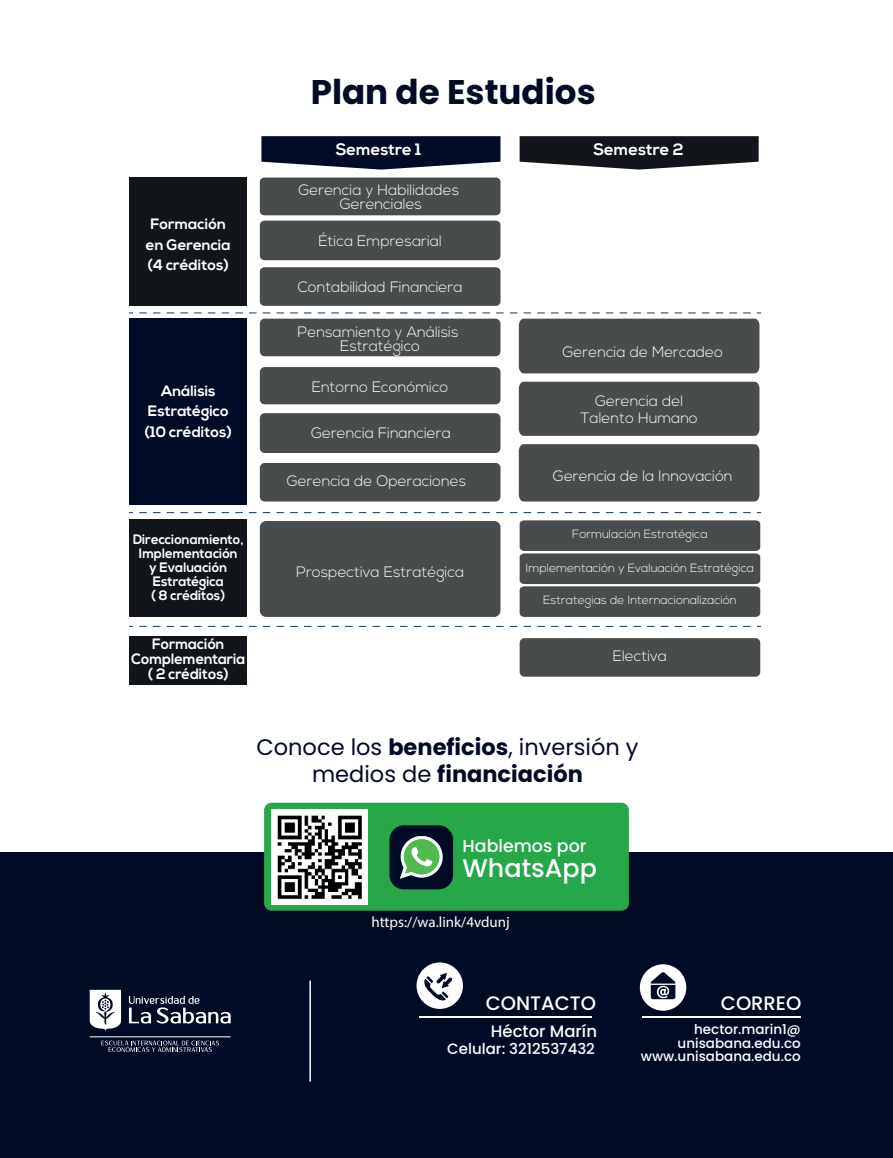
<style>
.page{position:relative;width:893px;height:1158px;background:#fff}
.page>*{position:absolute;margin:0;border:0;box-sizing:border-box;transform-origin:0 0}
.t1{font:700 34.2px "Poppins";color:#020b25}
.t2{font:500 25.35px "Poppins";color:#fff}
.t3{font:22.5px/27px "Poppins";color:#020b25;text-align:center}
.t4{font:500 19.5px "Poppins";color:#fff}
.t5{font:500 17.4px "Poppins";color:#fff}
.t6{font:500 16.5px "Poppins";color:#fff}
.t7{font:700 16.35px "Nexa";color:#fff}
.t8{font:300 15px/13.6px "Nexa";color:#fff;text-align:center}
.t9{font:700 15px/20.5px "Nexa";color:#fff;text-align:center}
.t10{font:700 15px/15px "Nexa";color:#fff;text-align:center;scale:.96 1}
.t11{font:15px "Myriad Pro";color:#fff}
.t12{font:500 15px "Poppins";color:#fff}
.t13{font:700 13.65px/14px "Nexa";color:#fff;text-align:center;scale:.96 1}
.t14{font:500 13.5px/13.5px "Poppins";color:#fff;text-align:right}
.t15{font:300 12px "Nexa";color:#fff}
.s1{font-weight:700}
</style>
<div class="page">
<div style="left:260px;top:521px;width:240px;height:96px;background:#494c4c;border-radius:6px"></div>
<svg style="left:261px;top:136px;width:239px;height:34px;background:#242b42"></svg>
<svg style="left:520px;top:136px;width:239px;height:34px;background:#313437"></svg>
<div style="left:129px;top:178px;width:118px;height:128px;background:#121519"></div>
<div style="left:129px;top:636px;width:118px;height:48px;background:#121519"></div>
<div style="left:130px;top:319px;width:117px;height:186px;background:#020b25"></div>
<div style="left:260px;top:178px;width:240px;height:37px;background:#494c4c;border-radius:5px"></div>
<div style="left:260px;top:221px;width:240px;height:39px;background:#494c4c;border-radius:5px"></div>
<div style="left:260px;top:319px;width:240px;height:37px;background:#494c4c;border-radius:5px"></div>
<div style="left:260px;top:367px;width:240px;height:37px;background:#494c4c;border-radius:5px"></div>
<div style="left:260px;top:413px;width:240px;height:40px;background:#494c4c;border-radius:5px"></div>
<div style="left:519px;top:319px;width:240px;height:54px;background:#494c4c"></div>
<div style="left:519px;top:382px;width:240px;height:54px;background:#494c4c"></div>
<div style="left:519px;top:444px;width:240px;height:57px;background:#494c4c"></div>
<div style="left:260px;top:267px;width:240px;height:39px;background:#494c4c;border-radius:5px"></div>
<div style="left:260px;top:463px;width:240px;height:38px;background:#494c4c;border-radius:5px"></div>
<div style="left:520px;top:638px;width:240px;height:39px;background:#494c4c;border-radius:5px"></div>
<svg style="left:520px;top:520px;width:240px;height:97px;background:#535555"></svg>
<div style="left:129px;top:519px;width:118px;height:98px;background:#121519"></div>
<svg style="left:140px;top:312px;width:621px;height:1px"></svg>
<svg style="left:140px;top:512px;width:621px;height:1px"></svg>
<svg style="left:140px;top:626px;width:621px;height:1px"></svg>
<div style="left:0;top:852px;width:893px;height:306px;background:#020b25"></div>
<hr style="left:309px;top:981px;width:2px;height:100px;background:#fff">
<svg style="left:101px;top:1041px;width:118px;height:11px"></svg>
<svg style="left:90px;top:990px;width:31px;height:41px"></svg>
<svg style="left:129px;top:996px;width:102px;height:27px"></svg>
<div style="left:264px;top:803px;width:365px;height:108px;background:#26a849;border-radius:8px"></div>
<svg style="left:389px;top:825px;width:64px;height:64px;background:#36594c"></svg>
<div style="left:416px;top:962px;width:47px;height:47px;background:#fff;border-radius:50%"></div>
<svg style="left:423px;top:973px;width:29px;height:29px"></svg>
<hr style="left:419px;top:1016px;width:173px;height:2px;background:#fff">
<div style="left:640px;top:964px;width:46px;height:47px;background:#fff;border-radius:50%"></div>
<svg style="left:651px;top:972px;width:24px;height:27px"></svg>
<hr style="left:642px;top:1017px;width:159px;height:1px;background:#fff">
<img style="left:272px;top:809px;width:95px;height:96px">
<p class="t9" style="left:146px;top:214px;width:86px">Formación en Gerencia (4 créditos)</p>
<p class="t9" style="left:145px;top:381px;width:88px">Análisis<br>Estratégico (10 créditos)</p>
<p class="t13" style="left:133px;top:533px;width:117px">Direccionamiento,<br>Implementación<br>y Evaluación<br>Estratégica<br>( 8 créditos)</p>
<p class="t10" style="left:131px;top:637px;width:120px">Formación<br>Complementaria ( 2 créditos)</p>
<h1 class="t1" style="left:311px;top:72px;width:287px">Plan de Estudios</h1>
<p class="t7" style="left:336px;top:140px;width:87px">Semestre 1</p>
<p class="t7" style="left:593px;top:140px;width:92px">Semestre 2</p>
<p class="t8" style="left:298px;top:184px;width:162px">Gerencia y Habilidades<br>Gerenciales</p>
<p class="t8" style="left:318px;top:235px;width:125px">Ética Empresarial</p>
<p class="t8" style="left:298px;top:280px;width:166px">Contabilidad Financiera</p>
<p class="t8" style="left:298px;top:326px;width:162px">Pensamiento y Análisis<br>Estratégico</p>
<p class="t8" style="left:312px;top:380px;width:138px">Entorno Económico</p>
<p class="t8" style="left:311px;top:427px;width:141px">Gerencia Financiera</p>
<p class="t8" style="left:287px;top:475px;width:181px">Gerencia de Operaciones</p>
<p class="t8" style="left:296px;top:565px;width:169px">Prospectiva Estratégica</p>
<p class="t8" style="left:562px;top:346px;width:162px">Gerencia de Mercadeo</p>
<p class="t8" style="left:580px;top:392px;width:119px;line-height:17.9px">Gerencia del<br>Talento Humano</p>
<p class="t8" style="left:553px;top:470px;width:181px">Gerencia de la Innovación</p>
<p class="t15" style="left:572px;top:527px;width:137px">Formulación Estratégica</p>
<p class="t15" style="left:526px;top:560px;width:230px">Implementación y Evaluación Estratégica</p>
<p class="t15" style="left:543px;top:593px;width:195px">Estrategias de Internacionalización</p>
<p class="t8" style="left:613px;top:650px;width:56px">Electiva</p>
<h3 class="t3" style="left:256px;top:734px;width:384px">Conoce los <span class="s1">beneficios</span>, inversión y medios de <span class="s1">financiación</span></h3>
<p class="t5" style="left:463px;top:836px;width:125px">Hablemos por</p>
<h2 class="t2" style="left:463px;top:854px;width:136px">WhatsApp</h2>
<p class="t11" style="left:371px;top:913px;width:140px">https://wa.link/4vdunj</p>
<h3 class="t4" style="left:486px;top:992px;width:112px">CONTACTO</h3>
<p class="t6" style="left:491px;top:1022px;width:108px">Héctor Marín</p>
<p class="t12" style="left:447px;top:1040px;width:149px">Celular: 3212537432</p>
<h3 class="t4" style="left:721px;top:992px;width:82px">CORREO</h3>
<p class="t14" style="left:641px;top:1023px;width:161px">hector.marin1@ unisabana.edu.co www.unisabana.edu.co</p>
</div>
